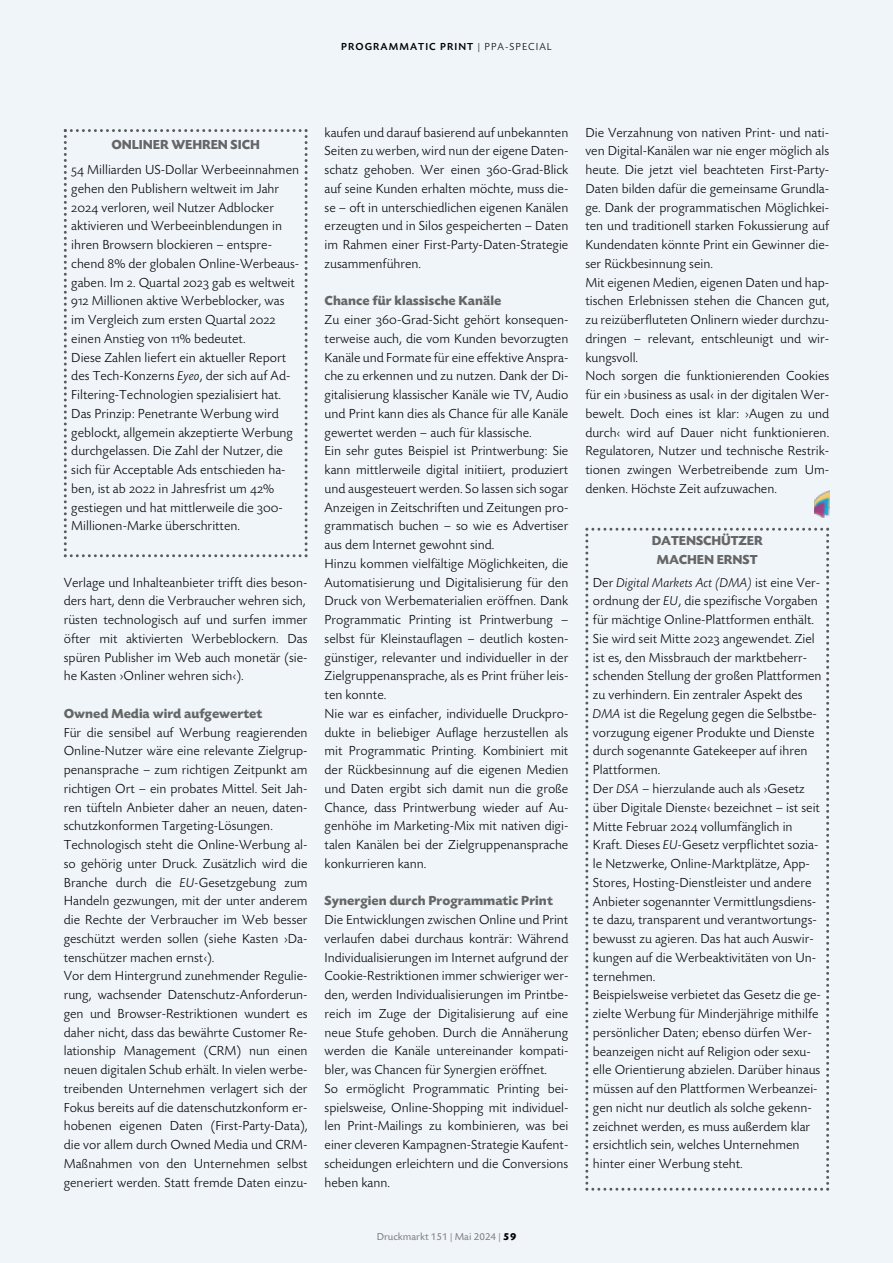
<style>
.page{position:relative;width:893px;height:1263px;background:#eff5f9}
.page>*{position:absolute;margin:0;border:0;box-sizing:border-box;transform-origin:0 0}
.t1{font:300 13.5px/18.8px "Today SB";color:#000;text-align:justify}
.t2{font:700 13.5px "Today SB";color:#666}
.t3{font:500 10.5px "Today SB";letter-spacing:.1em;color:#000}
.t4{font:10.5px "Today SB";color:#808080}
.s1{font-weight:300}
.s2{font-family:"Today SB Caps Lig";font-weight:400}
.s3{font-style:italic}
.s4{font-weight:700;color:#000}
</style>
<div class="page">
<svg style="left:64px;top:129px;width:244px;height:428px"></svg>
<svg style="left:585px;top:528px;width:244px;height:663px"></svg>
<img style="left:814px;top:490px;width:15px;height:28px">
<p class="t3" style="left:341px;top:42px;width:212px">PROGRAMMATIC PRINT <span class="s1">| PPA-SPECIAL</span></p>
<p class="t2" style="left:111px;top:140px;width:150px">ONLINER WEHREN SICH</p>
<p class="t1" style="left:71px;top:162px;width:229px;text-align:left"><span class="s2">54</span> Milliarden US-Dollar Werbe einnahmen gehen den Publishern welt weit im Jahr <span class="s2">2024</span> verloren, weil Nutzer Adblocker aktivieren und Werbeeinblen dun gen in ihren Browsern blockieren – entspre - chend <span class="s2">8%</span> der globalen On line-Werbe aus - gaben. Im <span class="s2">2.</span> Quartal <span class="s2">2023</span> gab es weltweit <span class="s2">912</span> Mil lio nen aktive Werbeblocker, was im Vergleich zum ersten Quartal <span class="s2">2022 </span>einen Anstieg von <span class="s2">11%</span> bedeutet.</p>
<p class="t1" style="left:71px;top:349px;width:223px;text-align:left">Diese Zah len liefert ein aktueller Report des Tech-Konzerns <span class="s3">Eyeo</span>, der sich auf Ad-Filtering-Technologien spezia lisiert hat.<br>Das Prin zip: Penetrante Werbung wird geblockt, allgemein akzeptier te Werbung durchgelassen. Die Zahl der Nutzer, die sich für Acceptable Ads ent schie den ha - ben, ist ab <span class="s2">2022</span> in Jahresfrist um <span class="s2">42% </span>gestiegen und hat mittlerweile die <span class="s2">300</span>- Millionen-Marke überschritten.</p>
<p class="t1" style="left:64px;top:574px;width:245px">Verlage und In halte an bieter trifft dies beson - ders hart, denn die Verbraucher wehren sich,</p>
<p class="t1" style="left:64px;top:612px;width:245px">rüsten technolo gisch auf und surfen immer öfter mit akti vierten Werbeblockern. Das spü ren Publisher im Web auch mo netär (sie&shy;he Kasten ›Onliner weh ren sich‹).</p>
<p class="t2" style="left:64px;top:708px;width:200px">Owned Media wird aufgewertet</p>
<p class="t1" style="left:64px;top:724px;width:245px">Für die sensibel auf Werbung re a gierenden Online-Nutzer wäre eine relevante Ziel grup - penan spra che – zum richtigen Zeit punkt am richtigen Ort – ein probates Mittel. Seit Jah&shy;ren tüf teln Anbieter daher an neuen, daten&shy;schutzkonformen Targeting-Lösungen.</p>
<p class="t1" style="left:64px;top:837px;width:245px">Technologisch steht die Online-Werbung al&shy;so gehörig unter Druck. Zusätzlich wird die Bran che durch die <span class="s3">EU-</span>Gesetzgebung zum Han deln gezwungen, mit der unter anderem die Rechte der Verbraucher im Web besser geschützt werden sollen (siehe Kasten ›Da&shy;tenschützer machen ernst‹).</p>
<p class="t1" style="left:64px;top:968px;width:245px">Vor dem Hintergrund zuneh men der Regulie&shy;rung, wachsen der Datenschutz-Anforderun&shy;gen und Browser-Restriktionen wun dert es daher nicht, dass das be währte Customer Re&shy;lationship Management (CRM) nun einen neuen digitalen Schub erhält. In vielen werbe&shy;treibenden Unter nehmen verlagert sich der Fokus bereits auf die datenschutzkon form er&shy;hobenen eigenen Daten (First-Party-Data), die vor allem durch Owned Media und CRM-Maßnahmen von den Unterneh men selbst generiert werden. Statt fremde Daten einzu-</p>
<p class="t1" style="left:325px;top:124px;width:245px">kaufen und darauf basierend auf unbe kannten Seiten zu werben, wird nun der eigene Daten&shy;schatz ge hoben. Wer einen <span class="s2">360</span>-Grad-Blick auf seine Kunden erhalten möchte, muss die&shy;se – oft in un terschiedlichen eigenen Kanälen erzeugten und in Silos gespei cherten – Daten im Rahmen einer First-Party-Daten-Strategie zusammenführen.</p>
<p class="t2" style="left:325px;top:296px;width:178px">Chance für klassische Kanäle</p>
<p class="t1" style="left:325px;top:312px;width:245px">Zu einer <span class="s2">360</span>-Grad-Sicht gehört konsequen&shy;terweise auch, die vom Kunden bevorzugten Kanä le und Formate für eine effektive Anspra&shy;che zu erkennen und zu nutzen. Dank der Di&shy;gitalisierung klassischer Kanäle wie TV, Audio und Print kann dies als Chance für alle Kanäle gewertet werden – auch für klassische.</p>
<p class="t1" style="left:325px;top:443px;width:245px">Ein sehr gu tes Beispiel ist Printwerbung: Sie kann mittlerweile digital initiiert, produziert und ausgesteuert wer den. So lassen sich sogar An zeigen in Zeitschriften und Zei tun gen pro&shy;grammatisch buchen – so wie es Advertiser aus dem Internet gewohnt sind.</p>
<p class="t1" style="left:325px;top:556px;width:245px">Hinzu kom men vielfältige Möglich kei ten, die Automatisierung und Digitalisierung für den Druck von Werbematerialien eröffnen. Dank Programmatic Printing ist Printwerbung – selbst für Kleinstauflagen – deutlich kosten - güns tiger, relevanter und individueller in der Zielgruppenansprache, als es Print früher leis - ten konnte.</p>
<p class="t1" style="left:325px;top:706px;width:245px">Nie war es einfacher, individuelle Druckpro&shy;dukte in beliebiger Auf lage herzustellen als mit Pro grammatic Printing. Kombiniert mit der Rückbesinnung auf die eigenen Medien und Daten er gibt sich damit nun die große Chance, dass Printwerbung wie der auf Au&shy;genhöhe im Marke ting-Mix mit nativen digi&shy;talen Kanälen bei der Zielgruppen an sprache konkurrieren kann.</p>
<p class="t2" style="left:325px;top:896px;width:230px">Synergien durch Programmatic Print</p>
<p class="t1" style="left:325px;top:912px;width:245px">Die Entwicklungen zwischen On line und Print verlaufen dabei durchaus konträr: Während In dividualisierungen im Internet aufgrund der Cookie-Restriktio nen immer schwieriger wer&shy;den, werden Individualisierungen im Printbe&shy;reich im Zuge der Digita lisierung auf eine neue Stufe ge hoben. Durch die Annäherung werden die Kanäle untereinan der kompati - bler, was Chancen für Synergien eröffnet.</p>
<p class="t1" style="left:325px;top:1081px;width:245px">So ermöglicht Program matic Printing bei - spielsweise, Online-Shopping mit individuel&shy;len Print-Mailings zu kombinieren, was bei einer cle ve ren Kampagnen-Strategie Kauf ent - scheidungen erleichtern und die Conversions heben kann.</p>
<p class="t1" style="left:585px;top:124px;width:245px">Die Verzahnung von nativen Print- und nati&shy;ven Digital-Kanä len war nie enger möglich als heute. Die jetzt viel beachteten First-Party-Da ten bilden dafür die gemeinsame Grundla&shy;ge. Dank der programmatischen Möglichkei&shy;ten und traditionell starken Fokussierung auf Kun den daten könnte Print ein Ge winner die&shy;ser Rückbesinnung sein.</p>
<p class="t1" style="left:585px;top:274px;width:245px">Mit eigenen Medien, eige nen Daten und hap&shy;tischen Erleb nissen stehen die Chancen gut, zu reizüberfluteten On linern wieder durchzu&shy;dringen – relevant, entschleunigt und wir - kungsvoll.</p>
<p class="t1" style="left:585px;top:368px;width:245px">Noch sorgen die funk tionierenden Cookies für ein ›business as usal‹ in der digitalen Wer&shy;bewelt. Doch eines ist klar: ›Augen zu und durch‹ wird auf Dauer nicht funktionieren.<br>Re gu latoren, Nutzer und technische Restrik&shy;tionen zwingen Werbe trei bende zum Um&shy;denken. Höchs te Zeit aufzuwachen.</p>
<p class="t2" style="left:652px;top:536px;width:113px">DATENSCHÜTZER</p>
<p class="t2" style="left:657px;top:555px;width:102px">MACHEN ERNST</p>
<p class="t1" style="left:593px;top:574px;width:230px;text-align:left">Der <span class="s3">Digital Markets Act (DMA)</span> ist eine Ver - ordnung der <span class="s3">EU</span>, die spezifische Vorga ben für mäch tige Online-Plattformen ent hält.<br>Sie wird seit Mitte <span class="s2">2023</span> angewendet. Ziel ist es, den Missbrauch der markt be herr - schenden Stellung der großen Platt formen zu verhindern. Ein zentraler As pekt des <span class="s3">DMA</span> ist die Rege lung gegen die Selbstbe - vor zu gung eigener Produkte und Diens te durch so ge nannte Gatekeeper auf ihren Plattformen.</p>
<p class="t1" style="left:593px;top:781px;width:229px;text-align:left">Der <span class="s3">DSA</span> – hierzulande auch als ›Gesetz über Digitale Dienste‹ be zeich net – ist seit Mitte Fe bruar <span class="s2">2024</span> vollumfänglich in Kraft. Dieses <span class="s3">EU-</span>Gesetz ver pflichtet so zia - le Netzwerke, Online-Marktplätze, App-Stores, Hosting-Dienstleister und an dere Anbieter soge nannter Vermittlungs diens - te dazu, transparent und verant wor tungs - bewusst zu agieren. Das hat auch Auswir - kungen auf die Werbeaktivitäten von Un&shy;ternehmen.</p>
<p class="t1" style="left:593px;top:987px;width:230px;text-align:left">Beispielsweise verbietet das Gesetz die ge - ziel te Werbung für Minder jäh rige mithilfe persönlicher Daten; ebenso dürfen Wer - be anzeigen nicht auf Religion oder sexu - elle Orientierung abzielen. Darüber hinaus müs sen auf den Plattformen Wer beanzei - gen nicht nur deutlich als solche gekenn - zeichnet wer den, es muss außerdem klar ersichtlich sein, welches Unternehmen hinter einer Werbung steht.</p>
<p class="t4" style="left:377px;top:1233px;width:141px">Druckmarkt 151 | Mai 2024 | <span class="s4">59</span></p>
</div>
